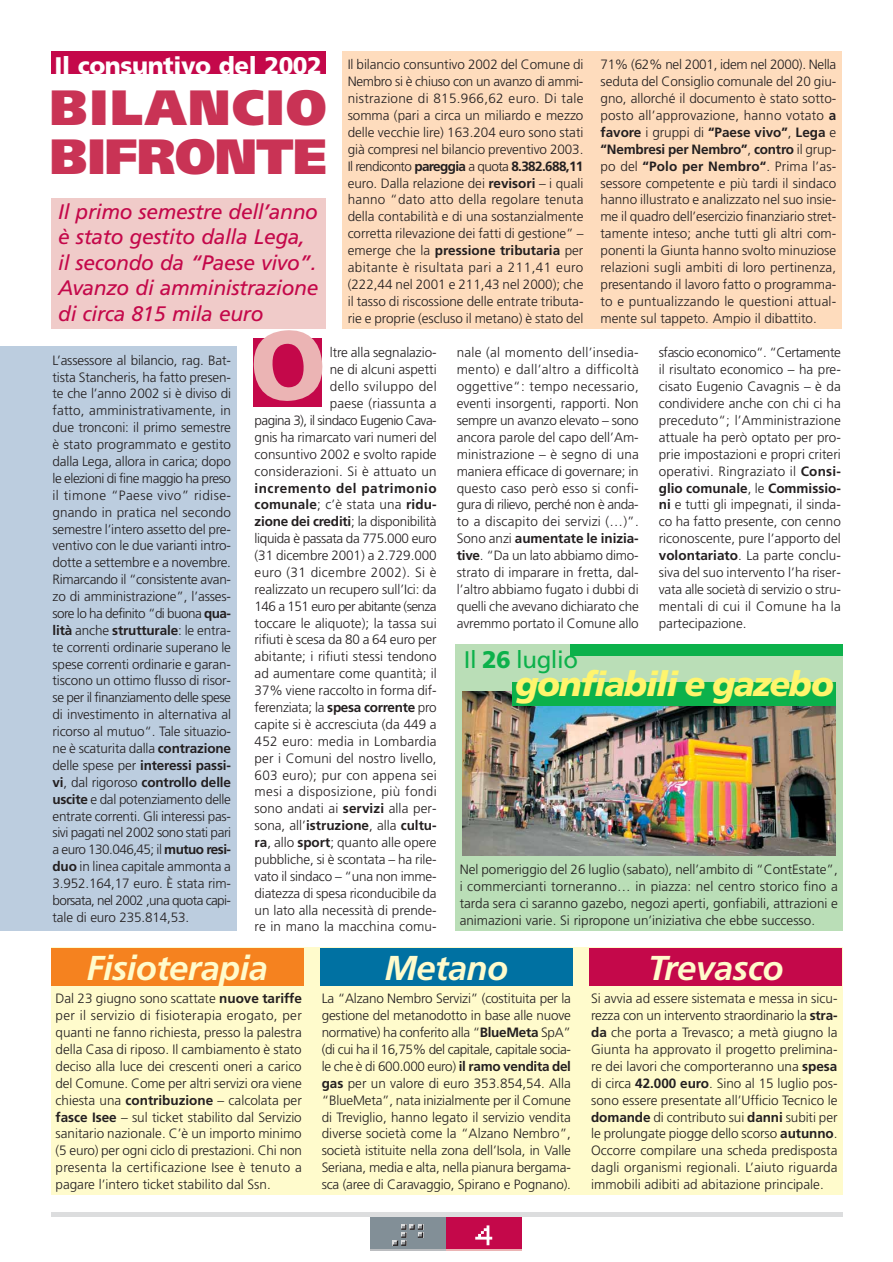
<style>
.page{position:relative;width:893px;height:1262px;background:#fff}
.page>*{position:absolute;margin:0;border:0;box-sizing:border-box;transform-origin:0 0}
.t1{font:900 49.5px/49.5px "Frutiger";letter-spacing:.01em;color:#c93355}
.t2{font:italic 700 34.5px "Frutiger";letter-spacing:-.015em;color:#fffbcc}
.t3{font:italic 900 34.5px "Frutiger";letter-spacing:-.04em;color:#fff56d}
.t4{font:900 24px "Frutiger";letter-spacing:-.02em;color:#fff}
.t5{font:24px "Frutiger";letter-spacing:-.015em;color:#0cb14b}
.t6{font:italic 21px/25.5px "Frutiger";letter-spacing:-.015em;color:#c4084a}
.t7{font:300 13.5px/16.8px "Frutiger";color:#231f20;text-align:justify}
.s1{font-weight:700}
.s2{font-weight:900}
</style>
<div class="page">
<div style="left:51px;top:51px;width:274px;height:22px;background:#c4084a"></div>
<div style="left:0;top:346px;width:236px;height:584px;background:#bccddf"></div>
<div style="left:455px;top:644px;width:387px;height:286px;background:#badeb7"></div>
<div style="left:342px;top:51px;width:500px;height:278px;background:#fedcbd"></div>
<div style="left:51px;top:947px;width:791px;height:247px;background:#fffbcc"></div>
<div style="left:51px;top:198px;width:274px;height:131px;background:#f0cbc9"></div>
<svg style="left:370px;top:1216px;width:153px;height:35px"></svg>
<div style="left:370px;top:1217px;width:76px;height:33px;background:#828f97"></div>
<hr style="left:370px;top:1249px;width:76px;height:1px;background:#bbbdc0">
<svg style="left:393px;top:1224px;width:30px;height:21px"></svg>
<div style="left:446px;top:1217px;width:75px;height:33px;background:#c4084a"></div>
<hr style="left:446px;top:1249px;width:75px;height:1px;background:#ebb4b4">
<svg style="left:475px;top:1225px;width:17px;height:20px"></svg>
<hr style="left:51px;top:1212px;width:791px;height:4px;background:#dcddde">
<div style="left:253px;top:338px;width:68px;height:68px;background:#c4084a"></div>
<img style="left:462px;top:691px;width:374px;height:164px">
<div style="left:51px;top:947px;width:252px;height:38px;background:#f5821f"></div>
<div style="left:320px;top:947px;width:252px;height:38px;background:#0071a2"></div>
<div style="left:589px;top:947px;width:253px;height:38px;background:#c4084a"></div>
<div style="left:512px;top:681px;width:324px;height:24px;background:#0cb14b"></div>
<div style="left:570px;top:644px;width:272px;height:12px;background:#0cb14b"></div>
<svg style="left:321px;top:338px;width:1px;height:65px"></svg>
<h3 class="t4" style="left:55px;top:56px;width:269px">Il consuntivo del 2002</h3>
<p class="t7" style="left:347px;top:57px;width:237px">Il bilancio consuntivo 2002 del Comune di Nembro si è chiuso con un avanzo di ammi&shy;nistrazione di 815.966,62 euro. Di tale somma (pari a circa un miliardo e mezzo delle vecchie lire) 163.204 euro sono stati già compresi nel bilancio preventivo 2003.<br>Il rendiconto <span class="s1">pareggia</span> a quota <span class="s1">8.382.688,11 </span>euro. Dalla relazione dei <span class="s1">revisori</span> – i quali hanno “dato atto della regolare tenuta della contabilità e di una sostanzialmente corretta rilevazione dei fatti di gestione” – emerge che la <span class="s1">pressione tributaria</span> per abitante è risultata pari a 211,41 euro (222,44 nel 2001 e 211,43 nel 2000); che il tasso di riscossione delle entrate tributa&shy;rie e proprie (escluso il metano) è stato del</p>
<p class="t7" style="left:600px;top:57px;width:237px">71% (62% nel 2001, idem nel 2000). Nella seduta del Consiglio comunale del 20 giu&shy;gno, allorché il documento è stato sotto&shy;posto all’approvazione, hanno votato <span class="s1">a favore</span> i gruppi di <span class="s1">“Paese vivo”</span>, <span class="s1">Lega</span> e <span class="s1">“Nembresi per Nembro”</span>, <span class="s1">contro</span> il grup&shy;po del <span class="s1">“Polo per Nembro“</span>. Prima l’as&shy;sessore competente e più tardi il sindaco hanno illustrato e analizzato nel suo insie&shy;me il quadro dell’esercizio finanziario stret&shy;tamente inteso; anche tutti gli altri com&shy;ponenti la Giunta hanno svolto minuziose relazioni sugli ambiti di loro pertinenza, presentando il lavoro fatto o programma&shy;to e puntualizzando le questioni attual&shy;mente sul tappeto. Ampio il dibattito.</p>
<p class="t7" style="left:254px;top:345px;width:183px;text-align:right">ltre alla segnalazio-<br>ne di alcuni aspetti<br>dello sviluppo del<br>paese (riassunta a<br>pagina 3), il sindaco Eugenio Cava&shy;gnis ha rimarcato vari numeri del consuntivo 2002 e svolto rapide considerazioni. Si è attuato un</p>
<p class="t7" style="left:254px;top:480px;width:183px"><span class="s1">incremento del patrimonio comunale</span>; c’è stata una <span class="s1">ridu&shy;zione dei crediti</span>; la disponibilità liquida è passata da 775.000 euro (31 dicembre 2001) a 2.729.000 euro (31 dicembre 2002). Si è realizzato un recupero sull’Ici: da 146 a 151 euro per abitante (senza toccare le aliquote); la tassa sui rifiuti è scesa da 80 a 64 euro per abitante; i rifiuti stessi tendono ad aumentare come quantità; il 37% viene raccolto in forma dif&shy;ferenziata; la <span class="s1">spesa corrente</span> pro capite si è accresciuta (da 449 a 452 euro: media in Lombardia per i Comuni del nostro livello, 603 euro); pur con appena sei mesi a disposizione, più fondi sono andati ai <span class="s1">servizi</span> alla per&shy;sona, all’<span class="s1">istruzione</span>, alla <span class="s1">cultu&shy;ra</span>, allo <span class="s1">sport</span>; quanto alle opere pubbliche, si è scontata – ha rile&shy;vato il sindaco – “una non imme&shy;diatezza di spesa riconducibile da un lato alla necessità di prende&shy;re in mano la macchina comu-</p>
<h1 class="t1" style="left:50px;top:87px;width:279px">BILANCIO<br>BIFRONTE</h1>
<h3 class="t6" style="left:58px;top:200px;width:262px">Il primo semestre dell’anno è stato gestito dalla Lega, il secondo da “Paese vivo”.<br>Avanzo di amministrazione di circa 815 mila euro</h3>
<p class="t7" style="left:658px;top:345px;width:183px">sfascio economico“. “Certamente il risultato economico – ha pre&shy;cisato Eugenio Cavagnis – è da condividere anche con chi ci ha preceduto“; l’Amministrazione attuale ha però optato per pro&shy;prie impostazioni e propri criteri operativi. Ringraziato il <span class="s1">Consi&shy;glio comunale</span>, le <span class="s1">Commissio&shy;ni</span> e tutti gli impegnati, il sinda&shy;co ha fatto presente, con cenno riconoscente, pure l’apporto del <span class="s1">volontariato</span>. La parte conclu&shy;siva del suo intervento l’ha riser&shy;vata alle società di servizio o stru&shy;mentali di cui il Comune ha la partecipazione.</p>
<p class="t7" style="left:456px;top:345px;width:183px">nale (al momento dell’insedia&shy;mento) e dall’altro a difficoltà oggettive“: tempo necessario, eventi insorgenti, rapporti. Non sempre un avanzo elevato – sono ancora parole del capo dell’Am&shy;ministrazione – è segno di una maniera efficace di governare; in questo caso però esso si confi&shy;gura di rilievo, perché non è anda&shy;to a discapito dei servizi (…)”.<br>Sono anzi <span class="s1">aumentate le inizia&shy;tive</span>. “Da un lato abbiamo dimo&shy;strato di imparare in fretta, dal&shy;l’altro abbiamo fugato i dubbi di quelli che avevano dichiarato che avremmo portato il Comune allo</p>
<p class="t7" style="left:53px;top:353px;width:180px">L’assessore al bilancio, rag. Bat&shy;tista Stancheris, ha fatto presen&shy;te che l’anno 2002 si è diviso di fatto, amministrativamente, in due tronconi: il primo semestre è stato programmato e gestito dalla Lega, allora in carica; dopo le elezioni di fine maggio ha preso il timone “Paese vivo” ridise&shy;gnando in pratica nel secondo semestre l’intero assetto del pre&shy;ventivo con le due varianti intro&shy;dotte a settembre e a novembre.<br>Rimarcando il “consistente avan&shy;zo di amministrazione”, l’asses&shy;sore lo ha definito “di buona <span class="s1">qua&shy;lità</span> anche <span class="s1">strutturale</span>: le entra&shy;te correnti ordinarie superano le spese correnti ordinarie e garan&shy;tiscono un ottimo flusso di risor&shy;se per il finanziamento delle spese di investimento in alternativa al ricorso al mutuo“. Tale situazio&shy;ne è scaturita dalla <span class="s1">contrazione </span>delle spese per <span class="s1">interessi passi&shy;vi</span>, dal rigoroso <span class="s1">controllo delle uscite</span> e dal potenziamento delle entrate correnti. Gli interessi pas&shy;sivi pagati nel 2002 sono stati pari a euro 130.046,45; il <span class="s1">mutuo resi&shy;duo</span> in linea capitale ammonta a 3.952.164,17 euro. È stata rim&shy;borsata, nel 2002 ,una quota capi&shy;tale di euro 235.814,53.</p>
<h3 class="t5" style="left:464px;top:650px;width:116px">Il <span class="s2">26</span> luglio</h3>
<h2 class="t3" style="left:515px;top:670px;width:320px">gonfiabili e gazebo</h2>
<p class="t7" style="left:459px;top:862px;width:379px">Nel pomeriggio del 26 luglio (sabato), nell’ambito di “ContEstate”, i commercianti torneranno… in piazza: nel centro storico fino a tarda sera ci saranno gazebo, negozi aperti, gonfiabili, attrazioni e animazioni varie. Si ripropone un’iniziativa che ebbe successo.</p>
<h2 class="t2" style="left:86px;top:954px;width:183px">Fisioterapia</h2>
<h2 class="t2" style="left:384px;top:954px;width:125px">Metano</h2>
<h2 class="t2" style="left:648px;top:954px;width:137px">Trevasco</h2>
<p class="t7" style="left:55px;top:991px;width:248px">Dal 23 giugno sono scattate <span class="s1">nuove tariffe </span>per il servizio di fisioterapia erogato, per quanti ne fanno richiesta, presso la palestra della Casa di riposo. Il cambiamento è stato deciso alla luce dei crescenti oneri a carico del Comune. Come per altri servizi ora viene chiesta una <span class="s1">contribuzione</span> – calcolata per <span class="s1">fasce Isee</span> – sul ticket stabilito dal Servizio sanitario nazionale. C’è un importo minimo (5 euro) per ogni ciclo di prestazioni. Chi non presenta la certificazione Isee è tenuto a pagare l’intero ticket stabilito dal Ssn.</p>
<p class="t7" style="left:322px;top:991px;width:251px">La “Alzano Nembro Servizi” (costituita per la gestione del metanodotto in base alle nuove normative) ha conferito alla “<span class="s1">BlueMeta</span> SpA” (di cui ha il 16,75% del capitale, capitale socia&shy;le che è di 600.000 euro) <span class="s1">il ramo vendita del gas</span> per un valore di euro 353.854,54. Alla “BlueMeta”, nata inizialmente per il Comune di Treviglio, hanno legato il servizio vendita diverse società come la “Alzano Nembro”, società istituite nella zona dell’Isola, in Valle Seriana, media e alta, nella pianura bergama&shy;sca (aree di Caravaggio, Spirano e Pognano).</p>
<p class="t7" style="left:591px;top:991px;width:248px">Si avvia ad essere sistemata e messa in sicu&shy;rezza con un intervento straordinario la <span class="s1">stra&shy;da</span> che porta a Trevasco; a metà giugno la Giunta ha approvato il progetto prelimina&shy;re dei lavori che comporteranno una <span class="s1">spesa </span>di circa <span class="s1">42.000 euro</span>. Sino al 15 luglio pos&shy;sono essere presentate all’Ufficio Tecnico le <span class="s1">domande</span> di contributo sui <span class="s1">danni</span> subiti per le prolungate piogge dello scorso <span class="s1">autunno</span>.<br>Occorre compilare una scheda predisposta dagli organismi regionali. L’aiuto riguarda immobili adibiti ad abitazione principale.</p>
</div>
